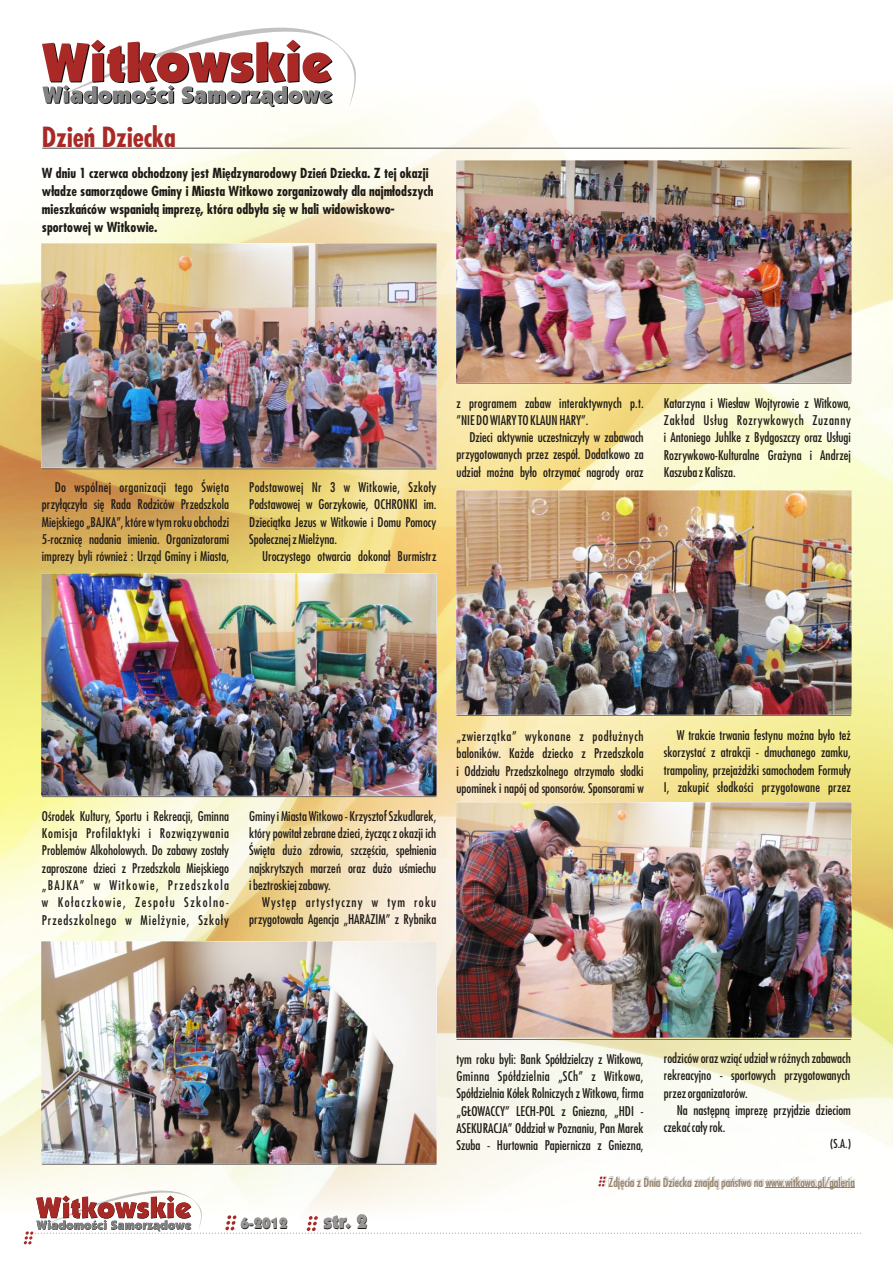
<style>
.page{position:relative;width:893px;height:1263px;background:#fff}
.page>*{position:absolute;margin:0;border:0;box-sizing:border-box;transform-origin:0 0}
.t1{font:700 27px "Fujiyama";color:#a82926}
.t2{font:900 19.5px "Kabel IT Cby BT";color:#1f1a17}
.t3{font:900 15px "Kabel IT Cby BT";color:#1f1a17}
.t4{font:700 13.5px/18px "Fujiyama";color:#1f1a17}
.t5{font:13.05px/17.4px "Fujiyama";color:#1f1a17;text-align:justify}
.t6{font:12px "Fujiyama";color:#948066}
.t7{font:12px "Fujiyama";color:#1f1a17}
</style>
<div class="page">
<img style="left:0;top:96px;width:893px;height:1104px">
<svg style="left:42px;top:27px;width:314px;height:80px"></svg>
<hr style="left:42px;top:468px;width:394px;height:1px;background:#737070">
<hr style="left:42px;top:147px;width:809px;height:2px;background:#828282">
<hr style="left:457px;top:715px;width:394px;height:1px;background:#737070">
<div style="left:608px;top:1176px;width:247px;height:13px;background:#1f1a17;opacity:.2"></div>
<div style="left:598px;top:1176px;width:8px;height:11px;background:#1f1a17;opacity:.2"></div>
<svg style="left:24px;top:1177px;width:838px;height:67px"></svg>
<hr style="left:457px;top:383px;width:394px;height:1px;background:#737070">
<img style="left:456px;top:161px;width:395px;height:221px">
<img style="left:42px;top:942px;width:395px;height:221px">
<img style="left:42px;top:574px;width:395px;height:221px">
<img style="left:42px;top:244px;width:395px;height:224px">
<hr style="left:42px;top:796px;width:394px;height:1px;background:#737070">
<hr style="left:42px;top:1164px;width:394px;height:1px;background:#737070">
<img style="left:456px;top:490px;width:395px;height:224px">
<img style="left:456px;top:802px;width:395px;height:236px">
<hr style="left:457px;top:1039px;width:394px;height:1px;background:#737070">
<h1 class="t1" style="left:42px;top:127px;width:135px">Dzień Dziecka</h1>
<p class="t4" style="left:42px;top:165px;width:393px">W dniu 1 czerwca obchodzony jest Międzynarodowy Dzień Dziecka. Z tej okazji władze samorządowe Gminy i Miasta Witkowo zorganizowały dla najmłodszych mieszkańców wspaniałą imprezę, która odbyła się w hali widowiskowo&shy;sportowej w Witkowie.</p>
<p class="t5" style="left:42px;top:480px;width:189px;text-indent:13px">Do wspólnej organizacji tego Święta przyłączyła się Rada Rodziców Przedszkola Miejskiego „BAJKA”, które w tym roku obchodzi 5-rocznicę nadania imienia. Organizatorami imprezy byli również : Urząd Gminy i Miasta,</p>
<p class="t5" style="left:249px;top:480px;width:189px">Podstawowej Nr 3 w Witkowie, Szkoły Podstawowej w Gorzykowie, OCHRONKI im.<br>Dzieciątka Jezus w Witkowie i Domu Pomocy Społecznej z Mielżyna.</p>
<p class="t5" style="left:262px;top:549px;width:176px">Uroczystego otwarcia dokonał Burmistrz</p>
<p class="t5" style="left:457px;top:395px;width:189px">z programem zabaw interaktywnych p.t. ”NIE DO WIARY TO KLAUN HARY”.</p>
<p class="t5" style="left:457px;top:430px;width:189px;text-indent:13px">Dzieci aktywnie uczestniczyły w zabawach przygotowanych przez zespół. Dodatkowo za udział można było otrzymać nagrody oraz</p>
<p class="t5" style="left:664px;top:395px;width:189px">Katarzyna i Wiesław Wojtyrowie z Witkowa, Zakład Usług Rozrywkowych Zuzanny i Antoniego Juhlke z Bydgoszczy oraz Usługi Rozrywkowo-Kulturalne Grażyna i Andrzej Kaszuba z Kalisza.</p>
<p class="t5" style="left:42px;top:808px;width:189px">Ośrodek Kultury, Sportu i Rekreacji, Gminna Komisja Profilaktyki i Rozwiązywania Problemów Alkoholowych. Do zabawy zostały zaproszone dzieci z Przedszkola Miejskiego „BAJKA” w Witkowie, Przedszkola w Kołaczkowie, Zespołu Szkolno-Przedszkolnego w Mielżynie, Szkoły</p>
<p class="t5" style="left:249px;top:808px;width:189px">Gminy i Miasta Witkowo - Krzysztof Szkudlarek, który powitał zebrane dzieci, życząc z okazji ich Święta dużo zdrowia, szczęścia, spełnienia najskrytszych marzeń oraz dużo uśmiechu ibeztroskiej zabawy.</p>
<p class="t5" style="left:249px;top:895px;width:189px;text-align:right">Występ artystyczny w tym roku przygotowała Agencja „HARAZIM” z Rybnika</p>
<p class="t5" style="left:457px;top:728px;width:189px">„zwierzątka” wykonane z podłużnych baloników. Każde dziecko z Przedszkola i Oddziału Przedszkolnego otrzymało słodki upominek i napój od sponsorów. Sponsorami w</p>
<p class="t5" style="left:664px;top:728px;width:189px;text-indent:13px">W trakcie trwania festynu można było też skorzystać z atrakcji - dmuchanego zamku, trampoliny, przejażdżki samochodem Formuły I, zakupić słodkości przygotowane przez</p>
<p class="t3" style="left:241px;top:1218px;width:49px">6-2012</p>
<h2 class="t2" style="left:324px;top:1214px;width:46px">str. 2</h2>
<p class="t5" style="left:457px;top:1051px;width:189px">tym roku byli: Bank Spółdzielczy z Witkowa, Gminna Spółdzielnia „SCh” z Witkowa, Spółdzielnia Kółek Rolniczych z Witkowa, firma „GŁOWACCY” LECH-POL z Gniezna, „HDI - ASEKURACJA” Oddział w Poznaniu, Pan Marek Szuba - Hurtownia Papiernicza z Gniezna,</p>
<p class="t5" style="left:664px;top:1050px;width:189px">rodziców oraz wziąć udział w różnych zabawach rekreacyjno - sportowych przygotowanych przez organizatorów.</p>
<p class="t5" style="left:664px;top:1102px;width:189px;text-indent:13px">Na następną imprezę przyjdzie dzieciom czekać cały rok.</p>
<p class="t7" style="left:830px;top:1139px;width:22px">(S.A.)</p>
<p class="t6" style="left:609px;top:1177px;width:248px">Zdjęcia z Dnia Dziecka znajdą państwo na www.witkowo.pl/galeria</p>
</div>
